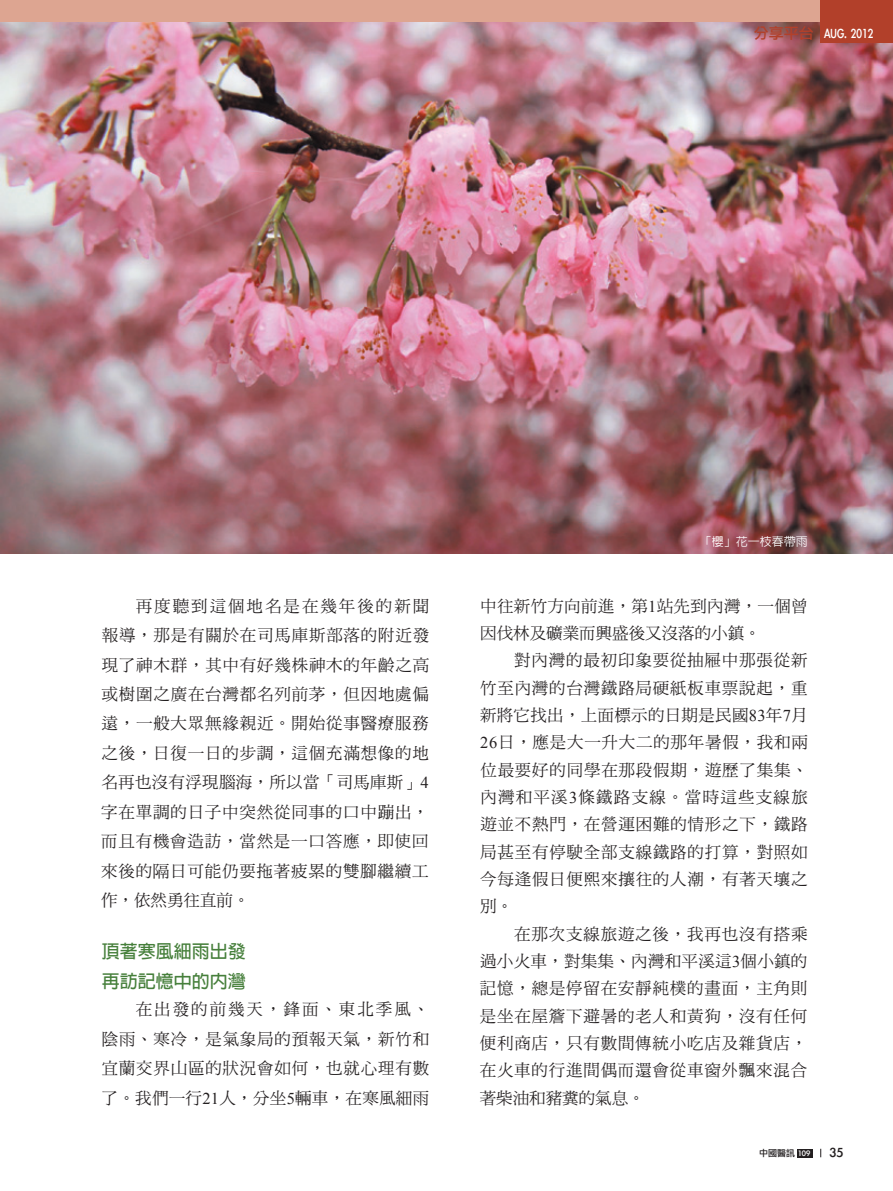
<style>
.page{position:relative;width:893px;height:1191px;background:#fff}
.page>*{position:absolute;margin:0;border:0;box-sizing:border-box;transform-origin:0 0}
.t1{font:700 18px/29.4px "Lin Gothic";color:#467f3b}
.t2{font:16.5px/27.3px "DF Ming Std W5";letter-spacing:.045em;color:#231f20;text-align:justify}
.t3{font:16.5px/27.3px "DF Ming Std W5";color:#231f20}
.t4{font:15px "Li Gothic Med";color:#fff;scale:.8 1}
.t5{font:15px "Li Gothic Med";color:#231f20}
.t6{font:500 12px "Lin Gothic";color:#fff}
.t7{font:9px "Li Gothic Med";color:#231f20}
.s1{color:#b2402a}
.s2{font-family:"Times New Roman"}
.s3{color:#fff}
</style>
<div class="page">
<img style="left:0;top:21px;width:893px;height:532px">
<div style="left:797px;top:1148px;width:15px;height:9px;background:#231f20"></div>
<div style="left:0;top:0;width:826px;height:21px;background:#dda591"></div>
<div style="left:821px;top:0;width:72px;height:43px;background:#b2402a"></div>
<p class="t4" style="left:754px;top:25px;width:151px"><span class="s1">分享平台</span> AUG. 2012</p>
<p class="t2" style="left:101px;top:591px;width:330px;line-height:29.4px;text-indent:35px">再度聽到這個地名是在幾年後的新聞報導，那是有關於在司馬庫斯部落的附近發現了神木群，其中有好幾株神木的年齡之高或樹圍之廣在台灣都名列前茅，但因地處偏遠，一般大眾無緣親近。開始從事醫療服務之後，日復一日的步調，這個充滿想像的地名再也沒有浮現腦海，所以當「司馬庫斯」<span class="s2">4</span>字在單調的日子中突然從同事的口中蹦出，而且有機會造訪，當然是一口答應，即使回來後的隔日可能仍要拖著疲累的雙腳繼續工作，依然勇往直前。</p>
<p class="t1" style="left:102px;top:936px;width:145px">頂著寒風細雨出發再訪記憶中的內灣</p>
<p class="t2" style="left:102px;top:994px;width:329px;line-height:29.4px;text-indent:34px">在出發的前幾天，鋒面、東北季風、陰雨、寒冷，是氣象局的預報天氣，新竹和宜蘭交界山區的狀況會如何，也就心理有數了。我們一行<span class="s2">21</span>人，分坐<span class="s2">5</span>輛車，在寒風細雨</p>
<p class="t6" style="left:700px;top:536px;width:110px">「櫻」花一枝春帶雨</p>
<p class="t3" style="left:480px;top:592px;width:329px">中往新竹方向前進，第<span class="s2">1</span>站先到內灣，一個曾因伐林及礦業而興盛後又沒落的小鎮。</p>
<p class="t2" style="left:480px;top:646px;width:329px;text-indent:34px">對內灣的最初印象要從抽屜中那張從新竹至內灣的台灣鐵路局硬紙板車票說起，重新將它找出，上面標示的日期是民國<span class="s2">83</span>年<span class="s2">7</span>月<span class="s2">26</span>日，應是大一升大二的那年暑假，我和兩位最要好的同學在那段假期，遊歷了集集、內灣和平溪<span class="s2">3</span>條鐵路支線。當時這些支線旅遊並不熱門，在營運困難的情形之下，鐵路局甚至有停駛全部支線鐵路的打算，對照如今每逢假日便熙來攘往的人潮，有著天壤之別。</p>
<p class="t2" style="left:480px;top:919px;width:329px;text-indent:34px">在那次支線旅遊之後，我再也沒有搭乘過小火車，對集集、內灣和平溪這<span class="s2">3</span>個小鎮的記憶，總是停留在安靜純樸的畫面，主角則是坐在屋簷下避暑的老人和黃狗，沒有任何便利商店，只有數間傳統小吃店及雜貨店，在火車的行進間偶而還會從車窗外飄來混合著柴油和豬糞的氣息。</p>
<p class="t7" style="left:759px;top:1148px;width:53px">中國醫訊 <span class="s3">109</span></p>
<p class="t5" style="left:829px;top:1144px;width:15px">35</p>
</div>
